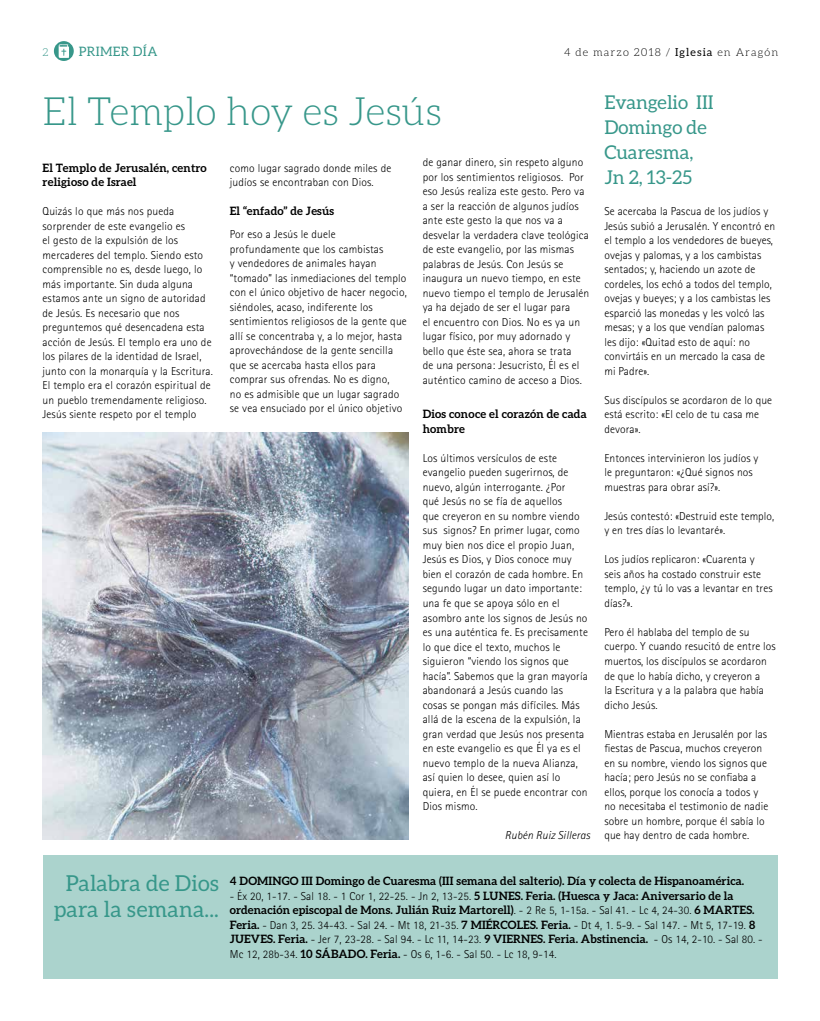
<style>
.page{position:relative;width:820px;height:1021px;background:#fff}
.page>*{position:absolute;margin:0;border:0;box-sizing:border-box;transform-origin:0 0}
.t1{font:300 39px "Aleo";color:#37978a}
.t2{font:22px/26.4px "Aleo";letter-spacing:.01em;color:#37978a;text-align:center}
.t3{font:19px/25px "Aleo";color:#37978a}
.t4{font:13px "Aleo";letter-spacing:.025em;color:#37978a}
.t5{font:300 11.5px/14.5px "Rotis Sans Serif";letter-spacing:.015em;color:#000}
.t6{font:700 11.5px/14.5px "Aleo";letter-spacing:.01em;color:#000}
.t7{font:italic 300 11.5px "Rotis Sans Serif";letter-spacing:.015em;color:#000}
.t8{font:300 11px "Aleo";letter-spacing:.1em;color:#000}
.t9{font:300 11px "Aleo";color:#37978a}
.s1{font-weight:400}
.s2{font-family:"Aleo";font-weight:700}
.s3{font-family:"Rotis Sans Serif";font-weight:300}
</style>
<div class="page">
<svg style="left:54px;top:41px;width:20px;height:20px"></svg>
<div style="left:43px;top:855px;width:734px;height:124px;background:#abd3cd"></div>
<img style="left:43px;top:432px;width:365px;height:407px">
<p class="t9" style="left:43px;top:46px;width:7px">2</p>
<p class="t4" style="left:79px;top:44px;width:80px">PRIMER DÍA</p>
<p class="t8" style="left:564px;top:46px;width:216px">4 de marzo 2018 / <span class="s1">Iglesia</span> en Aragón</p>
<h1 class="t1" style="left:43px;top:90px;width:400px">El Templo hoy es Jesús</h1>
<h3 class="t3" style="left:604px;top:89px;width:111px">Evangelio III<br>Domingo de<br>Cuaresma,<br>Jn 2, 13-25</h3>
<p class="t5" style="left:604px;top:204px;width:172px">Se acercaba la Pascua de los judíos y Jesús subió a Jerusalén. Y encontró en el templo a los vendedores de bueyes, ovejas y palomas, y a los cambistas sentados; y, haciendo un azote de cordeles, los echó a todos del templo, ovejas y bueyes; y a los cambistas les esparció las monedas y les volcó las mesas; y a los que vendían palomas les dijo: «Quitad esto de aquí: no convirtáis en un mercado la casa de mi Padre».</p>
<p class="t5" style="left:604px;top:392px;width:169px">Sus discípulos se acordaron de lo que está escrito: «El celo de tu casa me devora».</p>
<p class="t5" style="left:604px;top:451px;width:156px">Entonces intervinieron los judíos y le preguntaron: «¿Qué signos nos muestras para obrar así?».</p>
<p class="t5" style="left:604px;top:509px;width:171px">Jesús contestó: «Destruid este templo, y en tres días lo levantaré».</p>
<p class="t5" style="left:604px;top:552px;width:170px">Los judíos replicaron: «Cuarenta y seis años ha costado construir este templo, ¿y tú lo vas a levantar en tres días?».</p>
<p class="t5" style="left:604px;top:625px;width:173px">Pero él hablaba del templo de su cuerpo. Y cuando resucitó de entre los muertos, los discípulos se acordaron de que lo había dicho, y creyeron a<br>la Escritura y a la palabra que había dicho Jesús.</p>
<p class="t5" style="left:604px;top:726px;width:165px">Mientras estaba en Jerusalén por las fiestas de Pascua, muchos creyeron en su nombre, viendo los signos que hacía; pero Jesús no se confiaba a ellos, porque los conocía a todos y no necesitaba el testimonio de nadie sobre un hombre, porque él sabía lo que hay dentro de cada hombre.</p>
<p class="t5" style="left:422px;top:155px;width:168px">de ganar dinero, sin respeto alguno por los sentimientos religiosos. Por eso Jesús realiza este gesto. Pero va a ser la reacción de algunos judíos ante este gesto la que nos va a desvelar la verdadera clave teológica de este evangelio, por las mismas palabras de Jesús. Con Jesús se inaugura un nuevo tiempo, en este nuevo tiempo el templo de Jerusalén ya ha dejado de ser el lugar para<br>el encuentro con Dios. No es ya un lugar físico, por muy adornado y bello que éste sea, ahora se trata<br>de una persona: Jesucristo, Él es el auténtico camino de acceso a Dios.</p>
<p class="t6" style="left:422px;top:407px;width:165px">Dios conoce el corazón de cada hombre</p>
<p class="t5" style="left:422px;top:451px;width:167px">Los últimos versículos de este evangelio pueden sugerirnos, de nuevo, algún interrogante. ¿Por<br>qué Jesús no se fía de aquellos<br>que creyeron en su nombre viendo sus signos? En primer lugar, como muy bien nos dice el propio Juan,<br>Jesús es Dios, y Dios conoce muy bien el corazón de cada hombre. En segundo lugar un dato importante: una fe que se apoya sólo en el asombro ante los signos de Jesús no es una auténtica fe. Es precisamente lo que dice el texto, muchos le siguieron “viendo los signos que hacía”. Sabemos que la gran mayoría abandonará a Jesús cuando las cosas se pongan más difíciles. Más allá de la escena de la expulsión, la gran verdad que Jesús nos presenta en este evangelio es que Él ya es el nuevo templo de la nueva Alianza, así quien lo desee, quien así lo quiera, en Él se puede encontrar con<br>Dios mismo.</p>
<p class="t7" style="left:504px;top:828px;width:87px">Rubén Ruiz Silleras</p>
<p class="t6" style="left:230px;top:873px;width:515px">4 DOMINGO III Domingo de Cuaresma (III semana del salterio). Día y colecta de Hispanoamérica.</p>
<p class="t5" style="left:230px;top:888px;width:505px">- Éx 20, 1-17. - Sal 18. - 1 Cor 1, 22-25. - Jn 2, 13-25. <span class="s2">5 LUNES. Feria. (Huesca y Jaca: Aniversario de la</span></p>
<p class="t6" style="left:230px;top:902px;width:526px">ordenación episcopal de Mons. Julián Ruiz Martorell)<span class="s3">. - 2 Re 5, 1-15a. - Sal 41. - Lc 4, 24-30.</span> 6 MARTES.</p>
<p class="t5" style="left:230px;top:917px;width:534px"><span class="s2">Feria.</span> - Dan 3, 25. 34-43. - Sal 24. - Mt 18, 21-35. <span class="s2">7 MIÉRCOLES. Feria.</span> - Dt 4, 1. 5-9. - Sal 147. - Mt 5, 17-19. <span class="s2">8<br>JUEVES. Feria.</span> - Jer 7, 23-28. - Sal 94. - Lc 11, 14-23. <span class="s2">9 VIERNES. Feria. Abstinencia.</span> - Os 14, 2-10. - Sal 80. -<br>Mc 12, 28b-34. <span class="s2">10 SÁBADO. Feria.</span> - Os 6, 1-6. - Sal 50. - Lc 18, 9-14.</p>
<p class="t6" style="left:43px;top:160px;width:166px">El Templo de Jerusalén, centro religioso de Israel</p>
<p class="t5" style="left:43px;top:204px;width:172px">Quizás lo que más nos pueda sorprender de este evangelio es<br>el gesto de la expulsión de los mercaderes del templo. Siendo esto comprensible no es, desde luego, lo más importante. Sin duda alguna estamos ante un signo de autoridad de Jesús. Es necesario que nos preguntemos qué desencadena esta acción de Jesús. El templo era uno de los pilares de la identidad de Israel, junto con la monarquía y la Escritura.<br>El templo era el corazón espiritual de un pueblo tremendamente religioso.<br>Jesús siente respeto por el templo</p>
<p class="t5" style="left:230px;top:161px;width:163px">como lugar sagrado donde miles de judíos se encontraban con Dios.</p>
<p class="t6" style="left:230px;top:204px;width:106px">El “enfado” de Jesús</p>
<p class="t5" style="left:230px;top:227px;width:178px">Por eso a Jesús le duele profundamente que los cambistas<br>y vendedores de animales hayan “tomado” las inmediaciones del templo con el único objetivo de hacer negocio, siéndoles, acaso, indiferente los sentimientos religiosos de la gente que allí se concentraba y, a lo mejor, hasta aprovechándose de la gente sencilla que se acercaba hasta ellos para comprar sus ofrendas. No es digno,<br>no es admisible que un lugar sagrado se vea ensuciado por el único objetivo</p>
<h2 class="t2" style="left:54px;top:869px;width:166px">Palabra de Dios para la semana...</h2>
</div>
